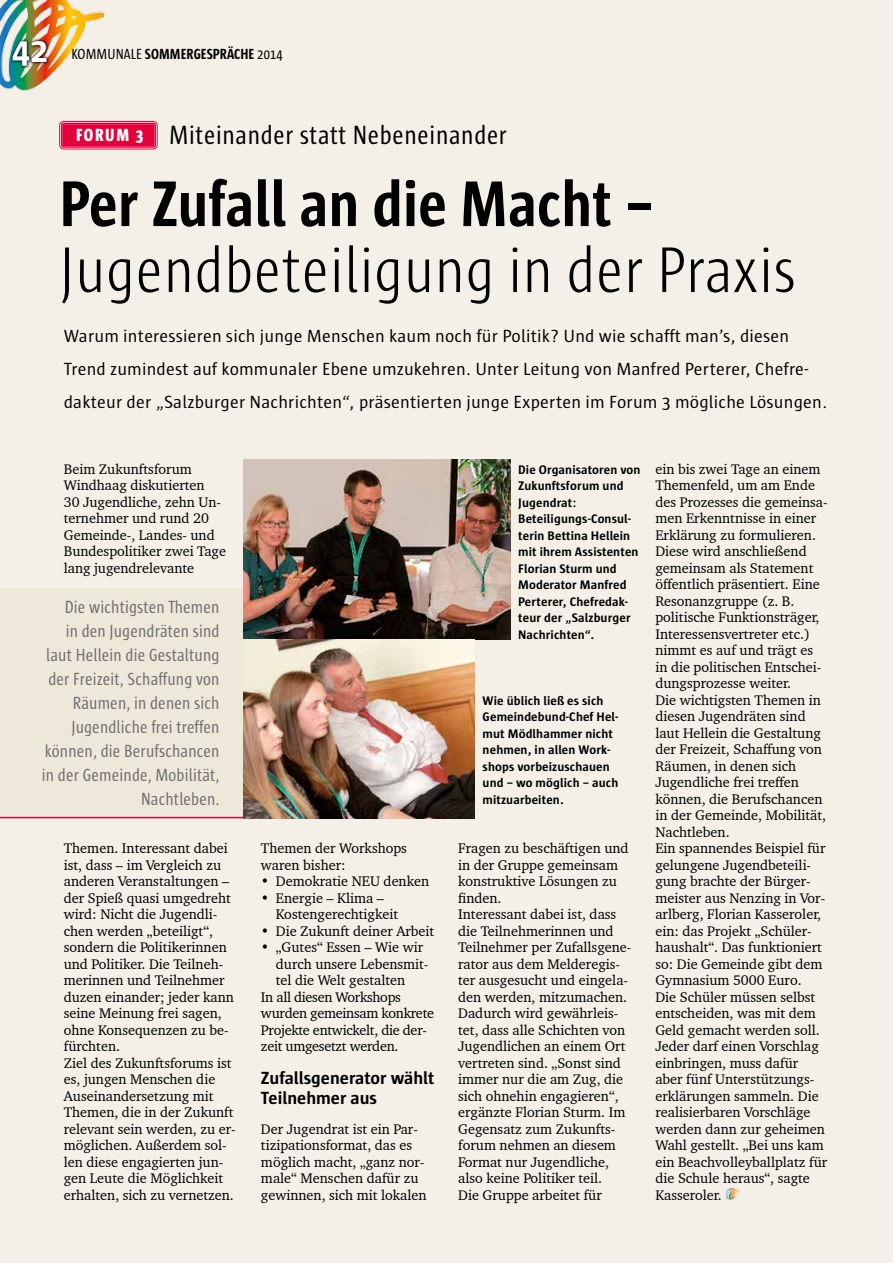
<style>
.page{position:relative;width:893px;height:1263px;background:#f4f0e7}
.page>*{position:absolute;margin:0;border:0;box-sizing:border-box;transform-origin:0 0}
.t1{font:300 66px "Sun Cd";letter-spacing:.01em;color:#000}
.t2{font:700 66px "Sun Cd";letter-spacing:.01em;color:#000}
.t3{font:700 36px "Sun";color:#fff}
.t4{font:27px "Sun Cd";letter-spacing:.025em;color:#000}
.t5{font:18px/33px "Sun";letter-spacing:.01em;color:#000}
.t6{font:18px/24px "Sun Cd";letter-spacing:.01em;color:#706f6f;text-align:right}
.t7{font:700 18px/19.5px "Sun";color:#000}
.t8{font:800 18px "Sun Cd";letter-spacing:.09em;color:#fff}
.t9{font:700 15px "Sun Cd";letter-spacing:.005em;color:#000}
.t10{font:14.25px/16.5px "Charter BT Pro";color:#000}
.t11{font:14.25px "Charter BT Pro";letter-spacing:-.02em;color:#000}
.t12{font:700 12.75px/16.5px "Sun";letter-spacing:.01em;color:#000}
.s1{font-weight:400}
</style>
<div class="page">
<img style="left:725px;top:1188px;width:15px;height:12px">
<div style="left:0;top:588px;width:245px;height:229px;background:#eee8db"></div>
<hr style="left:0;top:817px;width:245px;height:1px;background:#e4003a">
<div style="left:59px;top:121px;width:98px;height:28px;border:1px solid #e4003a;border-radius:4px"></div>
<svg style="left:60px;top:122px;width:97px;height:26px;background:#e51147"></svg>
<img style="left:243px;top:459px;width:267px;height:180px">
<img style="left:243px;top:639px;width:231px;height:179px">
<img style="left:0;top:0;width:103px;height:91px">
<div style="left:10px;top:38px;width:40px;height:30px;background:#000;opacity:.75"></div>
<h2 class="t3" style="left:12px;top:30px;width:38px">42</h2>
<p class="t9" style="left:72px;top:46px;width:213px"><span class="s1">KOMMUNALE</span> SOMMERGESPRÄCHE <span class="s1">2014</span></p>
<h3 class="t4" style="left:169px;top:120px;width:339px">Miteinander statt Nebeneinander</h3>
<h1 class="t2" style="left:60px;top:169px;width:595px">Per Zufall an die Macht –</h1>
<h1 class="t1" style="left:60px;top:235px;width:738px">Jugendbeteiligung in der Praxis</h1>
<p class="t8" style="left:76px;top:125px;width:69px">FORUM 3</p>
<p class="t5" style="left:64px;top:319px;width:765px">Warum interessieren sich junge Menschen kaum noch für Politik? Und wie schafft man’s, diesen<br>Trend zumindest auf kommunaler Ebene umzukehren. Unter Leitung von Manfred Perterer, Chefre&shy;dakteur der „Salzburger Nachrichten“, präsentierten junge Experten im Forum 3 mögliche Lösungen.</p>
<p class="t10" style="left:64px;top:460px;width:164px">Beim Zukunftsforum<br>Windhaag diskutierten<br>30 Jugendliche, zehn Un&shy;ternehmer und rund 20<br>Gemeinde-, Landes- und<br>Bundespolitiker zwei Tage lang jugendrelevante</p>
<p class="t6" style="left:42px;top:595px;width:179px">Die wichtigsten Themen<br>in den Jugendräten sind laut Hellein die Gestaltung der Freizeit, Schaffung von<br>Räumen, in denen sich<br>Jugendliche frei treffen können, die Berufschancen in der Gemeinde, Mobilität,<br>Nachtleben.</p>
<p class="t10" style="left:64px;top:840px;width:173px">Themen. Interessant dabei ist, dass – im Vergleich zu anderen Veranstaltungen – der Spieß quasi umgedreht wird: Nicht die Jugendli&shy;chen werden „beteiligt“, sondern die Politikerinnen und Politiker. Die Teilneh&shy;merinnen und Teilnehmer duzen einander; jeder kann seine Meinung frei sagen, ohne Konsequenzen zu be&shy;fürchten.<br>Ziel des Zukunftsforums ist es, jungen Menschen die<br>Auseinandersetzung mit<br>Themen, die in der Zukunft relevant sein werden, zu er&shy;möglichen. Außerdem sol&shy;len diese engagierten jun&shy;gen Leute die Möglichkeit erhalten, sich zu vernetzen.</p>
<p class="t10" style="left:261px;top:840px;width:147px">Themen der Workshops waren bisher:</p>
<p class="t10" style="left:261px;top:873px;width:170px">• Demokratie NEU denken</p>
<p class="t10" style="left:276px;top:889px;width:124px;text-indent:-15px">• Energie – Klima –<br>Kostengerechtigkeit</p>
<p class="t10" style="left:261px;top:922px;width:175px">• Die Zukunft deiner Arbeit</p>
<p class="t10" style="left:261px;top:939px;width:164px">• „Gutes“ Essen – Wie wir</p>
<p class="t10" style="left:276px;top:955px;width:154px">durch unsere Lebensmit-</p>
<p class="t10" style="left:276px;top:972px;width:131px">tel die Welt gestalten</p>
<p class="t11" style="left:261px;top:988px;width:141px">In all diesen Workshops</p>
<p class="t11" style="left:261px;top:1004px;width:175px">wurden gemeinsam konkrete</p>
<p class="t11" style="left:261px;top:1021px;width:168px">Projekte entwickelt, die der-</p>
<p class="t11" style="left:261px;top:1037px;width:139px">zeit umgesetzt werden.</p>
<p class="t7" style="left:261px;top:1068px;width:175px">Zufallsgenerator wählt<br>Teilnehmer aus</p>
<p class="t10" style="left:261px;top:1120px;width:167px">Der Jugendrat ist ein Par&shy;tizipationsformat, das es möglich macht, „ganz nor&shy;male“ Menschen dafür zu gewinnen, sich mit lokalen</p>
<p class="t12" style="left:518px;top:461px;width:124px">Die Organisatoren von<br>Zukunftsforum und<br>Jugendrat:<br>Beteiligungs-Consul&shy;terin Bettina Hellein mit ihrem Assistenten<br>Florian Sturm und<br>Moderator Manfred<br>Perterer, Chefredak&shy;teur der „Salzburger<br>Nachrichten“.</p>
<p class="t12" style="left:483px;top:692px;width:137px">Wie üblich ließ es sich<br>Gemeindebund-Chef Hel&shy;mut Mödlhammer nicht nehmen, in allen Work&shy;shops vorbeizuschauen und – wo möglich – auch mitzuarbeiten.</p>
<p class="t10" style="left:458px;top:840px;width:175px">Fragen zu beschäftigen und in der Gruppe gemeinsam konstruktive Lösungen zu finden.<br>Interessant dabei ist, dass die Teilnehmerinnen und<br>Teilnehmer per Zufallsgene&shy;rator aus dem Melderegis&shy;ter ausgesucht und eingela&shy;den werden, mitzumachen.<br>Dadurch wird gewährleis&shy;tet, dass alle Schichten von<br>Jugendlichen an einem Ort vertreten sind. „Sonst sind immer nur die am Zug, die sich ohnehin engagieren“, ergänzte Florian Sturm. Im<br>Gegensatz zum Zukunfts&shy;forum nehmen an diesem<br>Format nur Jugendliche, also keine Politiker teil.<br>Die Gruppe arbeitet für</p>
<p class="t10" style="left:655px;top:460px;width:174px">ein bis zwei Tage an einem<br>Themenfeld, um am Ende des Prozesses die gemeinsa&shy;men Erkenntnisse in einer<br>Erklärung zu formulieren.<br>Diese wird anschließend gemeinsam als Statement öffentlich präsentiert. Eine<br>Resonanzgruppe (z. B. politische Funktionsträger,<br>Interessensvertreter etc.) nimmt es auf und trägt es in die politischen Entschei&shy;dungsprozesse weiter.<br>Die wichtigsten Themen in diesen Jugendräten sind laut Hellein die Gestaltung der Freizeit, Schaffung von<br>Räumen, in denen sich<br>Jugendliche frei treffen können, die Berufschancen in der Gemeinde, Mobilität,<br>Nachtleben.<br>Ein spannendes Beispiel für gelungene Jugendbeteili&shy;gung brachte der Bürger&shy;meister aus Nenzing in Vor&shy;arlberg, Florian Kasseroler, ein: das Projekt „Schüler&shy;haushalt“. Das funktioniert so: Die Gemeinde gibt dem<br>Gymnasium 5000 Euro.<br>Die Schüler müssen selbst entscheiden, was mit dem<br>Geld gemacht werden soll.<br>Jeder darf einen Vorschlag einbringen, muss dafür aber fünf Unterstützungs&shy;erklärungen sammeln. Die realisierbaren Vorschläge werden dann zur geheimen<br>Wahl gestellt. „Bei uns kam ein Beachvolleyballplatz für die Schule heraus“, sagte<br>Kasseroler.</p>
</div>
